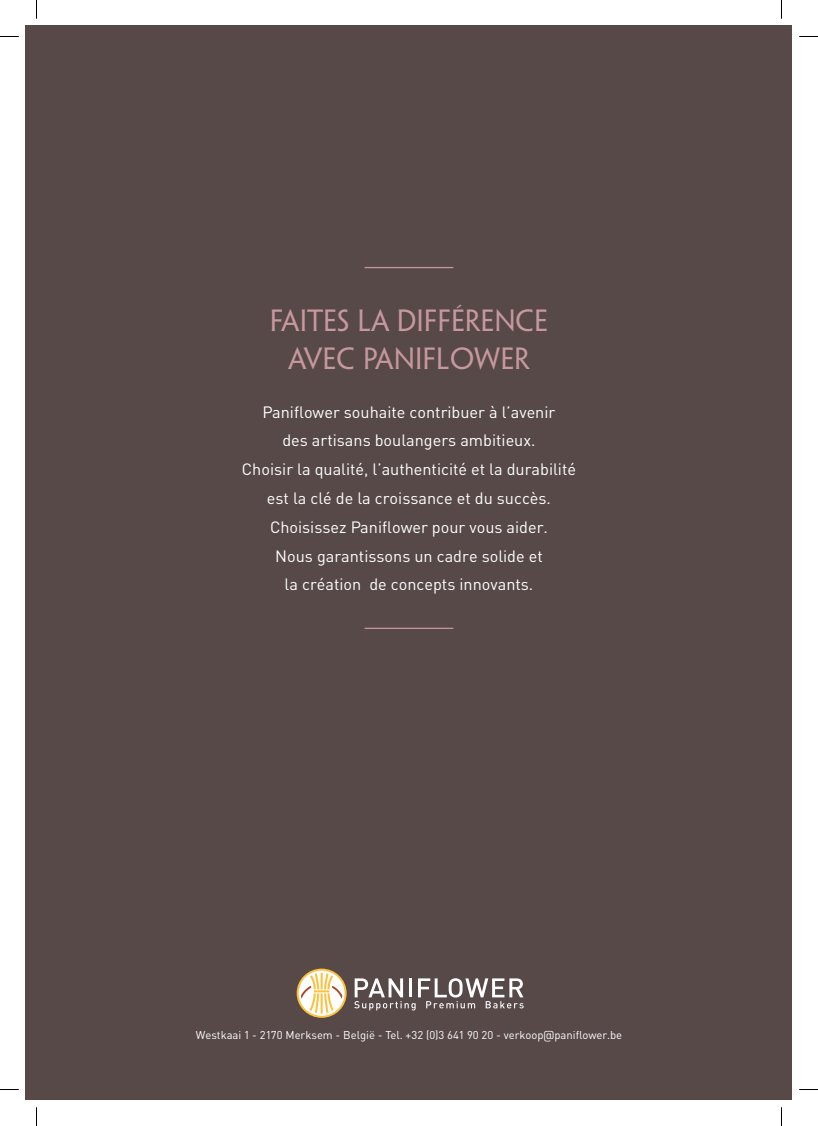
<style>
.page{position:relative;width:818px;height:1126px;background:#fff}
.page>*{position:absolute;margin:0;border:0;box-sizing:border-box;transform-origin:0 0}
.t1{font:27.5px/38.4px "Penumbra Flare Std";color:#c7989e;text-align:center}
.t2{font:16.25px/28.8px "DINPLUS";color:#fff;text-align:center}
.t3{font:11.25px "DINPLUS";color:#fff}
</style>
<div class="page">
<div style="left:26px;top:26px;width:765px;height:1073px;background:#564948"></div>
<svg style="left:354px;top:978px;width:169px;height:32px"></svg>
<svg style="left:296px;top:968px;width:50px;height:49px"></svg>
<hr style="left:364px;top:267px;width:89px;height:1px;background:#c7989e">
<hr style="left:364px;top:627px;width:89px;height:2px;background:#c7989e">
<svg style="left:0;top:36px;width:19px;height:1px"></svg>
<svg style="left:799px;top:36px;width:18px;height:1px"></svg>
<svg style="left:0;top:1089px;width:19px;height:1px"></svg>
<svg style="left:799px;top:1089px;width:18px;height:1px"></svg>
<svg style="left:36px;top:0;width:1px;height:19px"></svg>
<svg style="left:36px;top:1107px;width:1px;height:18px"></svg>
<h1 class="t1" style="left:270px;top:301px;width:279px">FAITES LA DIFFÉRENCE<br>AVEC PANIFLOWER</h1>
<p class="t2" style="left:242px;top:397px;width:335px">Paniflower souhaite contribuer à l’avenir<br>des artisans boulangers ambitieux.<br>Choisir la qualité, l’authenticité et la durabilité est la clé de la croissance et du succès.<br>Choisissez Paniflower pour vous aider.<br>Nous garantissons un cadre solide et<br>la création de concepts innovants.</p>
<p class="t3" style="left:196px;top:1027px;width:427px">Westkaai 1 - 2170 Merksem - België - Tel. +32 (0)3 641 90 20 - verkoop@paniflower.be</p>
</div>
